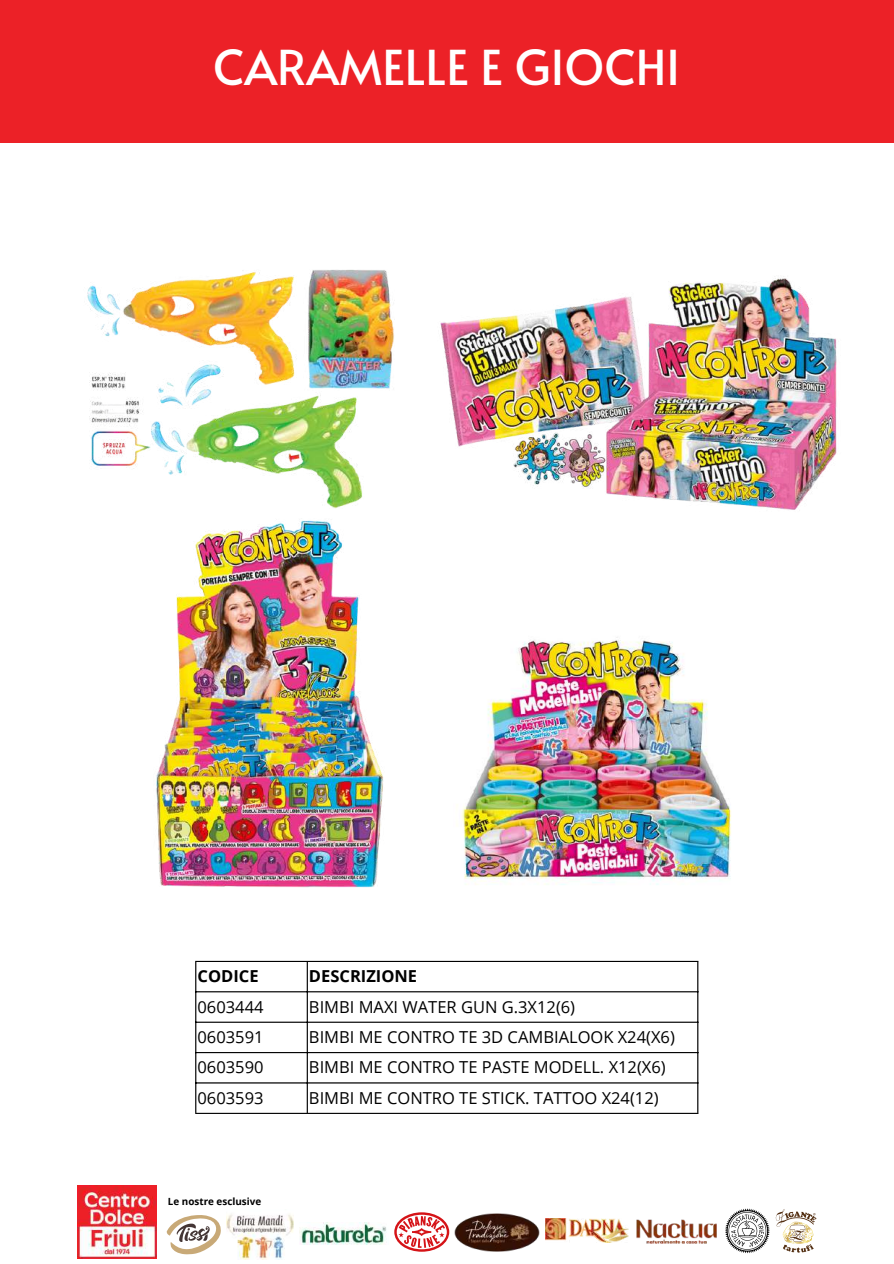
<style>
.page{position:relative;width:894px;height:1264px;background:#fff}
.page>*{position:absolute;margin:0;border:0;box-sizing:border-box;transform-origin:0 0}
.t1{font:48px "Alata";color:#fff}
.t2{font:16.5px "Open Sans";color:#000}
.t3{font:700 16.5px "Open Sans";color:#000}
.t4{font:700 9.9px "Open Sans";color:#000}
</style>
<div class="page">
<div style="left:0;top:0;width:893px;height:143px;background:#ec2127"></div>
<img style="left:226px;top:1214px;width:68px;height:45px">
<img style="left:299px;top:1222px;width:88px;height:22px">
<img style="left:454px;top:1213px;width:85px;height:38px">
<svg style="left:167px;top:1215px;width:54px;height:39px"></svg>
<svg style="left:394px;top:1212px;width:55px;height:39px"></svg>
<svg style="left:775px;top:1209px;width:41px;height:43px"></svg>
<svg style="left:725px;top:1208px;width:44px;height:45px"></svg>
<img style="left:636px;top:1219px;width:81px;height:25px">
<img style="left:545px;top:1218px;width:83px;height:24px">
<img style="left:78px;top:1185px;width:79px;height:73px">
<hr style="left:195px;top:962px;width:1px;height:150px;background:#000">
<hr style="left:306px;top:962px;width:2px;height:150px;background:#000">
<hr style="left:697px;top:962px;width:1px;height:150px;background:#000">
<hr style="left:195px;top:960px;width:503px;height:2px;background:#000">
<hr style="left:195px;top:991px;width:503px;height:1px;background:#000">
<hr style="left:195px;top:1021px;width:503px;height:1px;background:#000">
<hr style="left:195px;top:1052px;width:503px;height:1px;background:#000">
<hr style="left:195px;top:1082px;width:503px;height:1px;background:#000">
<hr style="left:195px;top:1112px;width:503px;height:1px;background:#000">
<img style="left:87px;top:270px;width:308px;height:238px">
<img style="left:156px;top:520px;width:227px;height:368px">
<img style="left:461px;top:637px;width:270px;height:248px">
<img style="left:440px;top:276px;width:397px;height:234px">
<h1 class="t1" style="left:213px;top:32px;width:468px">CARAMELLE E GIOCHI</h1>
<p class="t3" style="left:197px;top:964px;width:63px">CODICE</p>
<p class="t3" style="left:309px;top:964px;width:110px">DESCRIZIONE</p>
<p class="t2" style="left:197px;top:995px;width:67px">0603444</p>
<p class="t2" style="left:309px;top:995px;width:267px">BIMBI MAXI WATER GUN G.3X12(6)</p>
<p class="t2" style="left:197px;top:1025px;width:67px">0603591</p>
<p class="t2" style="left:309px;top:1025px;width:367px">BIMBI ME CONTRO TE 3D CAMBIALOOK X24(X6)</p>
<p class="t2" style="left:197px;top:1055px;width:67px">0603590</p>
<p class="t2" style="left:309px;top:1055px;width:358px">BIMBI ME CONTRO TE PASTE MODELL. X12(X6)</p>
<p class="t2" style="left:197px;top:1086px;width:67px">0603593</p>
<p class="t2" style="left:309px;top:1086px;width:351px">BIMBI ME CONTRO TE STICK. TATTOO X24(12)</p>
<p class="t4" style="left:168px;top:1194px;width:95px">Le nostre esclusive</p>
</div>
